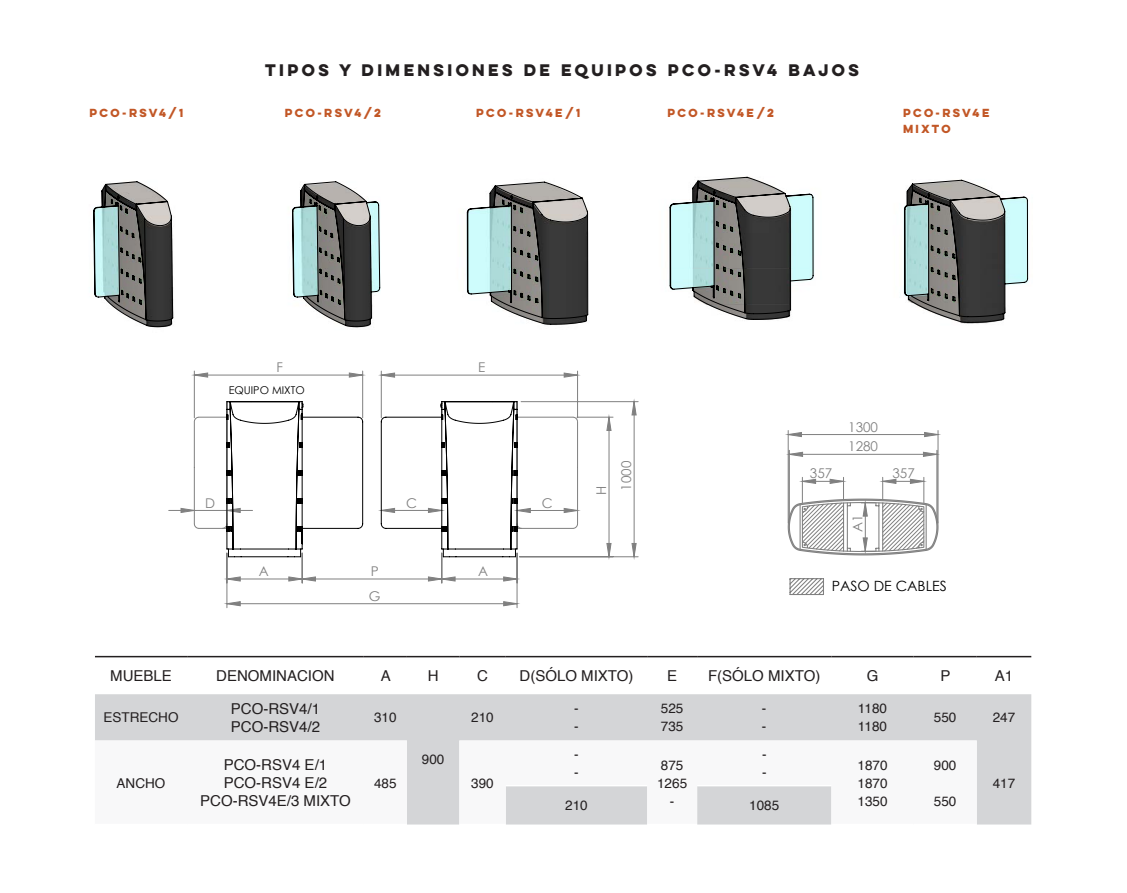
<style>
.page{position:relative;width:1127px;height:893px;background:#fff}
.page>*{position:absolute;margin:0;border:0;box-sizing:border-box;transform-origin:0 0}
.TextoCabecera{font:15px "Helvetica";color:#231f20}
.titulo1{font:700 15px "Lulo Clean One";color:#231f20}
.t1{font:14.1px "Century Gothic";color:#000}
.textoCeldas{font:13.5px "Helvetica";color:#231f20}
.t2{font:13.5px "Century Gothic";color:#808080}
.TextoCabecera-2{font:13.5px "Helvetica";color:#231f20}
.t3{font:10.8px "Century Gothic";color:#000}
.TitleModel_planos{font:700 10.5px "Lulo Clean One";color:#c25726}
</style>
<div class="page">
<svg style="left:95px;top:657px;width:936px;height:1px"></svg>
<div style="left:95px;top:694px;width:936px;height:130px;background:#d4d5d7"></div>
<svg style="left:95px;top:740px;width:882px;height:84px"></svg>
<hr style="left:95px;top:656px;width:92px;height:1px;background:#231f20">
<hr style="left:187px;top:656px;width:177px;height:1px;background:#231f20">
<hr style="left:364px;top:656px;width:43px;height:1px;background:#231f20">
<hr style="left:407px;top:656px;width:52px;height:1px;background:#231f20">
<hr style="left:459px;top:656px;width:47px;height:1px;background:#231f20">
<hr style="left:506px;top:656px;width:141px;height:1px;background:#231f20">
<hr style="left:647px;top:656px;width:50px;height:1px;background:#231f20">
<hr style="left:697px;top:656px;width:134px;height:1px;background:#231f20">
<hr style="left:831px;top:656px;width:83px;height:1px;background:#231f20">
<hr style="left:914px;top:656px;width:63px;height:1px;background:#231f20">
<hr style="left:977px;top:656px;width:54px;height:1px;background:#231f20">
<hr style="left:506px;top:785px;width:141px;height:1px;background:#fff">
<hr style="left:697px;top:785px;width:134px;height:1px;background:#fff">
<svg style="left:193px;top:512px;width:33px;height:17px"></svg>
<svg style="left:227px;top:432px;width:711px;height:149px"></svg>
<svg style="left:227px;top:602px;width:290px;height:4px"></svg>
<svg style="left:302px;top:577px;width:215px;height:4px"></svg>
<svg style="left:607px;top:402px;width:260px;height:155px"></svg>
<svg style="left:181px;top:373px;width:396px;height:139px"></svg>
<svg style="left:226px;top:401px;width:292px;height:156px"></svg>
<svg style="left:669px;top:176px;width:145px;height:144px"></svg>
<svg style="left:292px;top:181px;width:88px;height:146px;background:#87908f"></svg>
<svg style="left:93px;top:181px;width:80px;height:146px;background:#828987"></svg>
<img style="left:903px;top:203px;width:126px;height:121px">
<svg style="left:904px;top:179px;width:124px;height:144px;background:#848c8a"></svg>
<svg style="left:467px;top:181px;width:121px;height:144px;background:#87908e"></svg>
<p class="titulo1" style="left:265px;top:58px;width:598px">TIPOS Y DIMENSIONES DE EQUIPOS PCO-RSV4 BAJOS</p>
<p class="TitleModel_planos" style="left:90px;top:105px;width:98px">PCO-RSV4/1</p>
<p class="TitleModel_planos" style="left:285px;top:105px;width:100px">PCO-RSV4/2</p>
<p class="TitleModel_planos" style="left:476px;top:104px;width:108px">PCO-RSV4E/1</p>
<p class="TitleModel_planos" style="left:667px;top:105px;width:110px">PCO-RSV4E/2</p>
<p class="TitleModel_planos" style="left:903px;top:104px;width:90px">PCO-RSV4E</p>
<p class="TitleModel_planos" style="left:903px;top:121px;width:52px">MIXTO</p>
<p class="t2" style="left:276px;top:358px;width:8px">F</p>
<p class="t3" style="left:229px;top:383px;width:78px">EQUIPO MIXTO</p>
<p class="t2" style="left:205px;top:493px;width:12px">D</p>
<p class="t2" style="left:478px;top:358px;width:9px">E</p>
<p class="t2" style="left:406px;top:493px;width:12px">C</p>
<p class="t2" style="left:542px;top:493px;width:12px">C</p>
<p class="t2" style="left:592px;top:495px;width:11px;rotate:-90deg">H</p>
<p class="t2" style="left:617px;top:491px;width:31px;rotate:-90deg">1000</p>
<p class="t2" style="left:810px;top:464px;width:24px">357</p>
<p class="t2" style="left:848px;top:417px;width:31px">1300</p>
<p class="t2" style="left:848px;top:437px;width:31px">1280</p>
<p class="t2" style="left:892px;top:464px;width:24px">357</p>
<p class="t2" style="left:848px;top:532px;width:19px;rotate:-90deg">A1</p>
<p class="t2" style="left:259px;top:562px;width:11px">A</p>
<p class="t2" style="left:371px;top:562px;width:9px">P</p>
<p class="t2" style="left:478px;top:562px;width:11px">A</p>
<p class="t2" style="left:369px;top:586px;width:13px">G</p>
<p class="t1" style="left:832px;top:576px;width:117px">PASO DE CABLES</p>
<p class="TextoCabecera" style="left:110px;top:665px;width:63px">MUEBLE</p>
<p class="TextoCabecera" style="left:216px;top:665px;width:120px">DENOMINACION</p>
<p class="TextoCabecera" style="left:381px;top:665px;width:12px">A</p>
<p class="TextoCabecera" style="left:428px;top:665px;width:12px">H</p>
<p class="TextoCabecera" style="left:477px;top:665px;width:12px">C</p>
<p class="TextoCabecera" style="left:519px;top:665px;width:115px">D(SÓLO MIXTO)</p>
<p class="TextoCabecera" style="left:667px;top:665px;width:12px">E</p>
<p class="TextoCabecera" style="left:708px;top:665px;width:114px">F(SÓLO MIXTO)</p>
<p class="TextoCabecera" style="left:867px;top:665px;width:13px">G</p>
<p class="TextoCabecera" style="left:940px;top:665px;width:12px">P</p>
<p class="TextoCabecera" style="left:995px;top:665px;width:20px">A1</p>
<p class="TextoCabecera-2" style="left:104px;top:707px;width:77px">ESTRECHO</p>
<p class="TextoCabecera" style="left:231px;top:697px;width:91px">PCO-RSV4/1</p>
<p class="TextoCabecera" style="left:231px;top:715px;width:91px">PCO-RSV4/2</p>
<p class="textoCeldas" style="left:661px;top:698px;width:24px">525</p>
<p class="textoCeldas" style="left:661px;top:716px;width:24px">735</p>
<p class="textoCeldas" style="left:858px;top:698px;width:31px">1180</p>
<p class="textoCeldas" style="left:858px;top:716px;width:31px">1180</p>
<p class="textoCeldas" style="left:574px;top:698px;width:6px">-</p>
<p class="textoCeldas" style="left:574px;top:716px;width:6px">-</p>
<p class="textoCeldas" style="left:762px;top:698px;width:6px">-</p>
<p class="textoCeldas" style="left:762px;top:716px;width:6px">-</p>
<p class="textoCeldas" style="left:934px;top:707px;width:24px">550</p>
<p class="textoCeldas" style="left:993px;top:707px;width:24px">247</p>
<p class="textoCeldas" style="left:471px;top:707px;width:24px">210</p>
<p class="textoCeldas" style="left:374px;top:707px;width:24px">310</p>
<p class="TextoCabecera-2" style="left:117px;top:772px;width:50px">ANCHO</p>
<p class="TextoCabecera" style="left:224px;top:753px;width:105px">PCO-RSV4 E/1</p>
<p class="TextoCabecera" style="left:224px;top:771px;width:105px">PCO-RSV4 E/2</p>
<p class="TextoCabecera" style="left:200px;top:789px;width:152px">PCO-RSV4E/3 MIXTO</p>
<p class="textoCeldas" style="left:422px;top:749px;width:24px">900</p>
<p class="textoCeldas" style="left:374px;top:772px;width:24px">485</p>
<p class="textoCeldas" style="left:471px;top:772px;width:24px">390</p>
<p class="textoCeldas" style="left:762px;top:744px;width:6px">-</p>
<p class="textoCeldas" style="left:762px;top:762px;width:6px">-</p>
<p class="textoCeldas" style="left:574px;top:744px;width:6px">-</p>
<p class="textoCeldas" style="left:574px;top:762px;width:6px">-</p>
<p class="textoCeldas" style="left:661px;top:754px;width:24px">875</p>
<p class="textoCeldas" style="left:657px;top:772px;width:32px">1265</p>
<p class="textoCeldas" style="left:670px;top:790px;width:6px">-</p>
<p class="textoCeldas" style="left:565px;top:795px;width:24px">210</p>
<p class="textoCeldas" style="left:749px;top:795px;width:32px">1085</p>
<p class="textoCeldas" style="left:857px;top:754px;width:32px">1870</p>
<p class="textoCeldas" style="left:857px;top:772px;width:32px">1870</p>
<p class="textoCeldas" style="left:857px;top:790px;width:32px">1350</p>
<p class="textoCeldas" style="left:934px;top:754px;width:24px">900</p>
<p class="textoCeldas" style="left:934px;top:790px;width:24px">550</p>
<p class="textoCeldas" style="left:993px;top:772px;width:24px">417</p>
</div>
